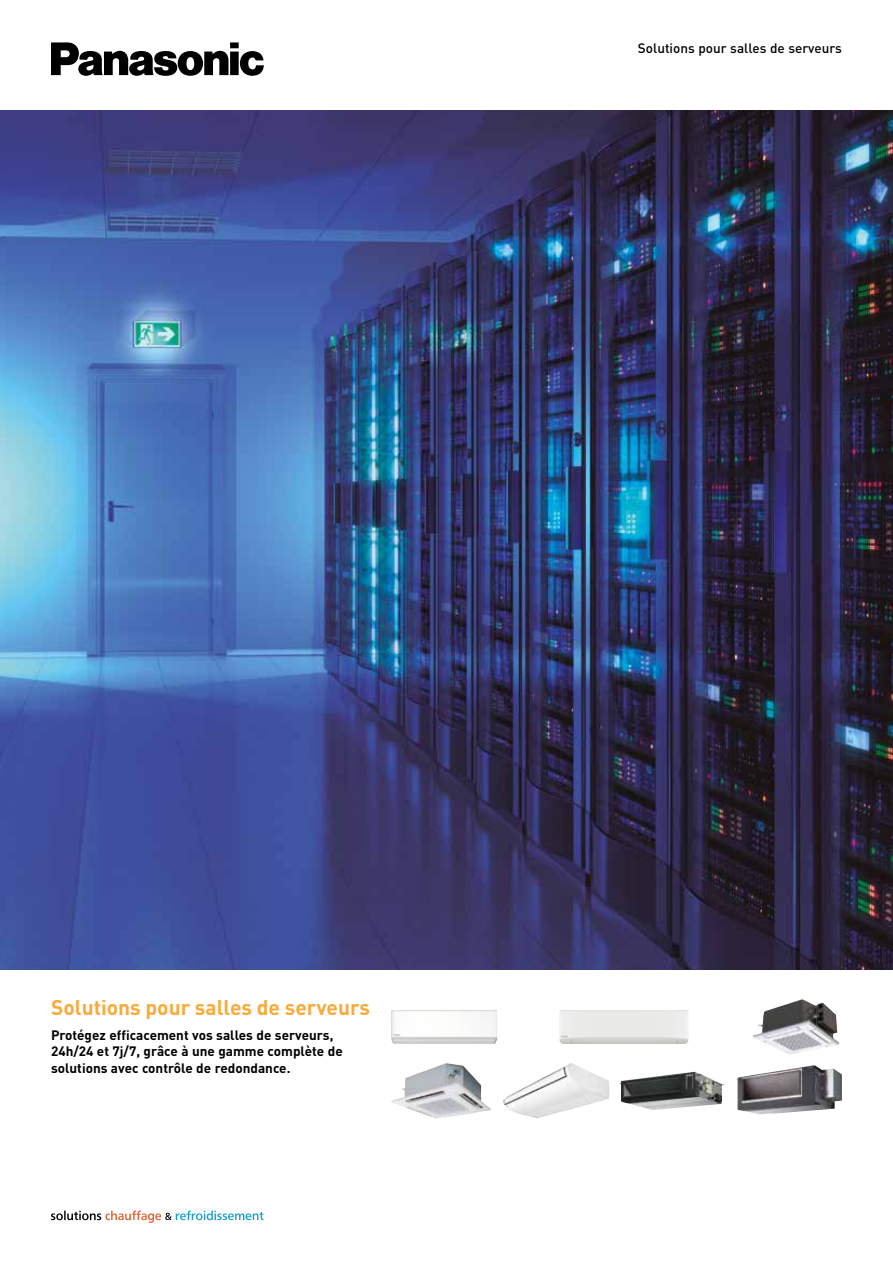
<style>
.page{position:relative;width:893px;height:1263px;background:#fff}
.page>*{position:absolute;margin:0;border:0;box-sizing:border-box;transform-origin:0 0}
.t1{font:700 21px "DINOT";color:#f8ab3c}
.t2{font:700 13.5px/16.2px "DINOT";color:#000}
.t3{font:500 13.5px "DINOT";color:#000}
</style>
<div class="page">
<img style="left:0;top:111px;width:893px;height:858px">
<img style="left:391px;top:1010px;width:106px;height:34px">
<img style="left:559px;top:1010px;width:130px;height:34px">
<img style="left:753px;top:999px;width:86px;height:55px">
<img style="left:391px;top:1063px;width:100px;height:55px">
<img style="left:503px;top:1063px;width:106px;height:55px">
<img style="left:619px;top:1071px;width:106px;height:39px">
<img style="left:736px;top:1065px;width:106px;height:49px">
<svg style="left:51px;top:1210px;width:213px;height:13px"></svg>
<svg style="left:51px;top:42px;width:213px;height:34px"></svg>
<p class="t3" style="left:638px;top:39px;width:206px">Solutions pour salles de serveurs</p>
<h1 class="t1" style="left:51px;top:994px;width:320px">Solutions pour salles de serveurs</h1>
<p class="t2" style="left:51px;top:1027px;width:293px">Protégez efficacement vos salles de serveurs,<br>24h/24 et 7j/7, grâce à une gamme complète de solutions avec contrôle de redondance.</p>
</div>
